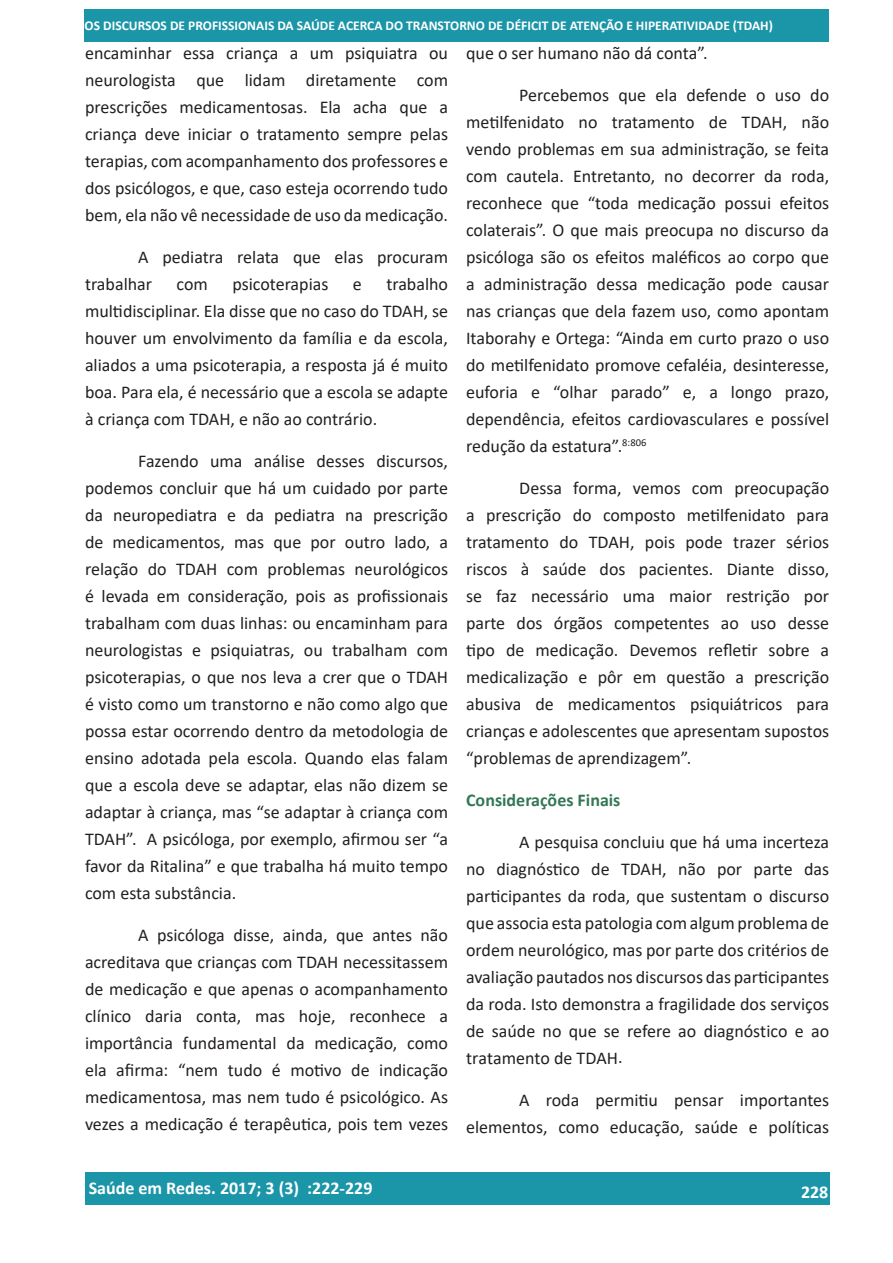
<style>
.page{position:relative;width:893px;height:1263px;background:#fff}
.page>*{position:absolute;margin:0;border:0;box-sizing:border-box;transform-origin:0 0}
.t1{font:18px/27px "Calibri";color:#231f20;text-align:justify}
.t2{font:700 18px "Calibri";color:#fff}
.t3{font:700 18px "Calibri";color:#375}
.t4{font:700 13.5px "Calibri";color:#fff}
</style>
<div class="page">
<div style="left:85px;top:1172px;width:744px;height:33px;background:#1b95a8"></div>
<div style="left:85px;top:9px;width:744px;height:33px;background:#1b95a8"></div>
<p class="t4" style="left:85px;top:16px;width:690px">OS DISCURSOS DE PROFISSIONAIS DA SAÚDE ACERCA DO TRANSTORNO DE DÉFICIT DE ATENÇÃO E HIPERATIVIDADE (TDAH)</p>
<p class="t1" style="left:85px;top:39px;width:365px">encaminhar essa criança a um psiquiatra ou neurologista que lidam diretamente com prescrições medicamentosas. Ela acha que a criança deve iniciar o tratamento sempre pelas terapias, com acompanhamento dos professores e dos psicólogos, e que, caso esteja ocorrendo tudo bem, ela não vê necessidade de uso da medicação.</p>
<p class="t1" style="left:85px;top:243px;width:365px;text-indent:53px">A pediatra relata que elas procuram trabalhar</p>
<p class="t1" style="left:85px;top:270px;width:365px;text-indent:301px">trabalho multidisciplinar. Ela disse que no caso do TDAH, se houver um envolvimento da família e da escola, aliados a uma psicoterapia, a resposta já é muito boa. Para ela, é necessário que a escola se adapte à criança com TDAH, e não ao contrário.</p>
<p class="t1" style="left:85px;top:447px;width:365px;text-indent:53px">Fazendo uma análise desses discursos, podemos concluir que há um cuidado por parte da neuropediatra e da pediatra na prescrição de medicamentos, mas que por outro lado, a relação do TDAH com problemas neurológicos é levada em consideração, pois as profissionais trabalham com duas linhas: ou encaminham para neurologistas e psiquiatras, ou trabalham com psicoterapias, o que nos leva a crer que o TDAH é visto como um transtorno e não como algo que possa estar ocorrendo dentro da metodologia de ensino adotada pela escola. Quando elas falam que a escola deve se adaptar, elas não dizem se adaptar à criança, mas “se adaptar à criança com TDAH”. A psicóloga, por exemplo, afirmou ser “a favor da Ritalina” e que trabalha há muito tempo com esta substância.</p>
<p class="t1" style="left:85px;top:921px;width:365px;text-indent:53px">A psicóloga disse, ainda, que antes não acreditava que crianças com TDAH necessitassem de medicação e que apenas o acompanhamento clínico daria conta, mas hoje, reconhece a importância fundamental da medicação, como ela afirma: “nem tudo é motivo de indicação medicamentosa, mas nem tudo é psicológico. As vezes a medicação é terapêutica, pois tem vezes</p>
<p class="t1" style="left:177px;top:270px;width:33px">com</p>
<p class="t1" style="left:232px;top:270px;width:98px">psicoterapias</p>
<p class="t1" style="left:353px;top:270px;width:10px">e</p>
<p class="t1" style="left:466px;top:39px;width:243px">que o ser humano não dá conta”.</p>
<p class="t1" style="left:466px;top:81px;width:365px;text-indent:53px">Percebemos que ela defende o uso do metilfenidato no tratamento de TDAH, não vendo problemas em sua administração, se feita com cautela. Entretanto, no decorrer da roda, reconhece que “toda medicação possui efeitos colaterais”. O que mais preocupa no discurso da psicóloga são os efeitos maléficos ao corpo que a administração dessa medicação pode causar nas crianças que dela fazem uso, como apontam Itaborahy e Ortega: “Ainda em curto prazo o uso do metilfenidato promove cefaléia, desinteresse, euforia e “olhar parado” e, a longo prazo, dependência, efeitos cardiovasculares e possível redução da estatura”.<sup>8:806</sup></p>
<p class="t1" style="left:466px;top:474px;width:365px;text-indent:53px">Dessa forma, vemos com preocupação a prescrição do composto metilfenidato para tratamento do TDAH, pois pode trazer sérios riscos à saúde dos pacientes. Diante disso, se faz necessário uma maior restrição por parte dos órgãos competentes ao uso desse tipo de medicação. Devemos refletir sobre a medicalização e pôr em questão a prescrição abusiva de medicamentos psiquiátricos para crianças e adolescentes que apresentam supostos “problemas de aprendizagem”.</p>
<p class="t3" style="left:466px;top:788px;width:156px">Considerações Finais</p>
<p class="t1" style="left:466px;top:828px;width:365px;text-indent:53px">A pesquisa concluiu que há uma incerteza no diagnóstico de TDAH, não por parte das participantes da roda, que sustentam o discurso que associa esta patologia com algum problema de ordem neurológico, mas por parte dos critérios de avaliação pautados nos discursos das participantes da roda. Isto demonstra a fragilidade dos serviços de saúde no que se refere ao diagnóstico e ao tratamento de TDAH.</p>
<p class="t1" style="left:466px;top:1086px;width:365px;text-align:right">A roda permitiu pensar importantes elementos, como educação, saúde e políticas</p>
<p class="t2" style="left:89px;top:1175px;width:285px">Saúde em Redes. 2017; 3 (3) :222-229</p>
<p class="t2" style="left:801px;top:1179px;width:29px">228</p>
</div>
